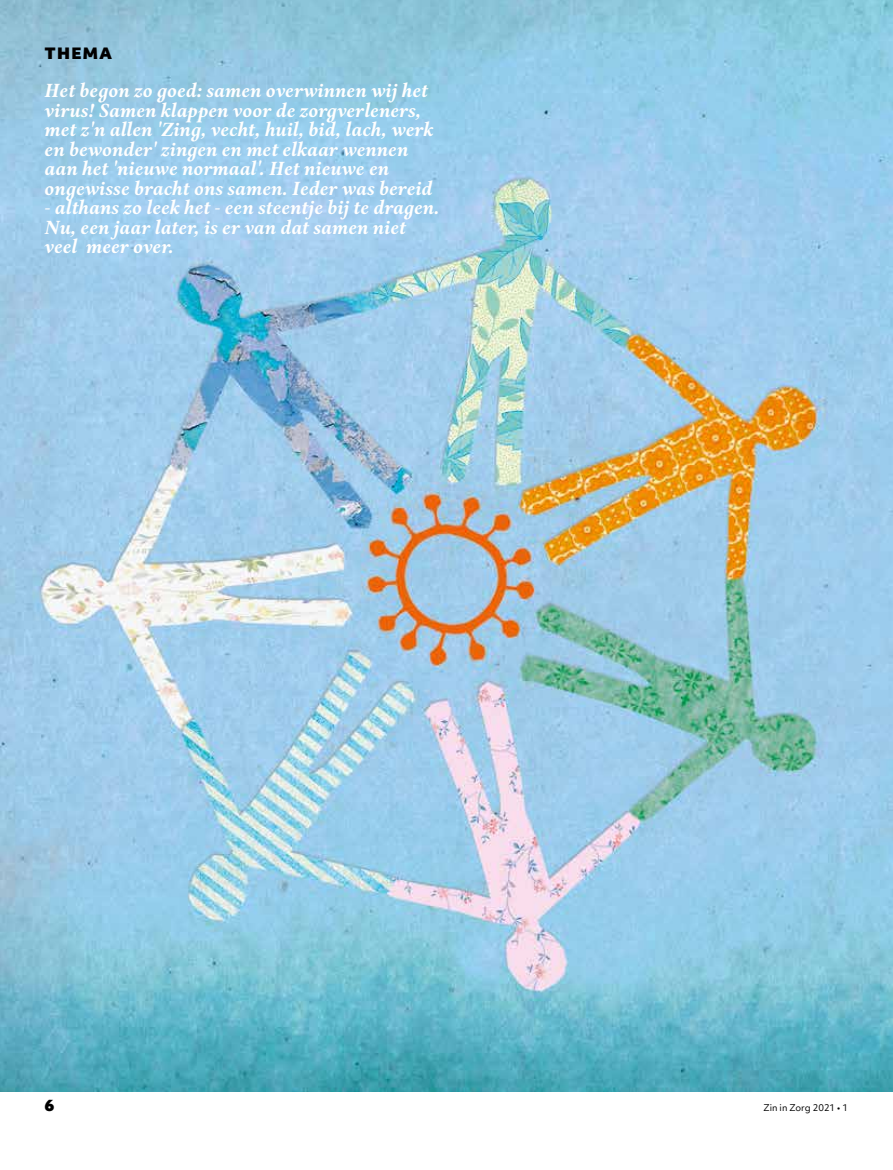
<style>
.page{position:relative;width:893px;height:1170px;background:#fff}
.page>*{position:absolute;margin:0;border:0;box-sizing:border-box;transform-origin:0 0}
.t1{font:italic 700 19.5px/19.5px "Aria Text G2";color:#fff}
.t2{font:900 15px "Objektiv Mk 3";letter-spacing:.08em;color:#000}
.t3{font:9px "Objektiv Mk 1";color:#000}
</style>
<div class="page">
<img style="left:0;top:0;width:893px;height:1091px">
<p class="t2" style="left:45px;top:42px;width:69px">THEMA</p>
<p class="t1" style="left:45px;top:82px;width:390px">Het begon zo goed: samen overwinnen wij het virus! Samen klappen voor de zorgverleners, met z'n allen 'Zing, vecht, huil, bid, lach, werk en bewonder' zingen en met elkaar wennen aan het 'nieuwe normaal'. Het nieuwe en ongewisse bracht ons samen. Ieder was bereid</p>
<p class="t1" style="left:45px;top:199px;width:397px">- althans zo leek het - een steentje bij te dragen.<br>Nu, een jaar later, is er van dat samen niet veel meer over.</p>
<p class="t2" style="left:45px;top:1094px;width:12px">6</p>
<p class="t3" style="left:763px;top:1101px;width:86px">Zin in Zorg 2021 • 1</p>
</div>
